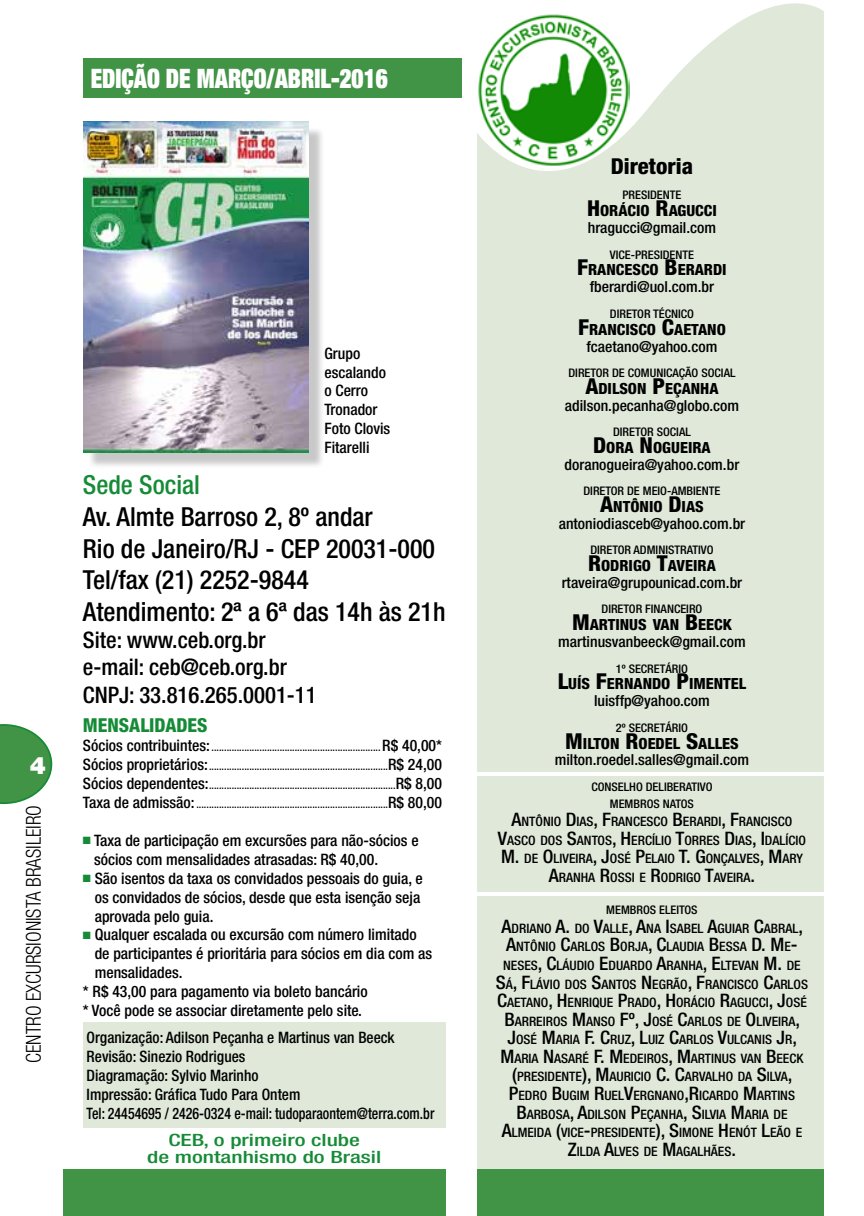
<style>
.page{position:relative;width:864px;height:1216px;background:#fff}
.page>*{position:absolute;margin:0;border:0;box-sizing:border-box;transform-origin:0 0}
.t1{font:900 expanded 26.78px "Helvetica Neue";color:#fff;scale:.86 1}
.t2{font:500 condensed 26.25px/31.5px "Helvetica Neue";color:#000}
.t3{font:500 condensed 26.25px "Helvetica Neue";color:#168b37}
.t4{font:900 23.97px "Helvetica Neue";color:#fff}
.t5{font:500 condensed 22.75px/27.3px "Helvetica Neue";color:#000}
.t6{font:800 condensed 21.88px "Helvetica Neue";color:#000;scale:1.04 1}
.t7{font:300 condensed 20.65px "Helvetica Neue";color:#000;scale:.93 1}
.t8{font:800 condensed 19.25px "Helvetica Neue";color:#168b37}
.t9{font:500 condensed 16.97px/17px "Helvetica Neue";color:#168b37;text-align:center;scale:1.38 1}
.t10{font:500 condensed 15.75px/18.9px "Helvetica Neue";color:#000}
.t11{font:800 condensed 15.4px "Helvetica Neue";color:#000;scale:1.04 1}
.t12{font:500 condensed 15.22px "Helvetica Neue";color:#000;scale:1.04 1}
.t13{font:500 condensed 12.95px/18.6px "Helvetica Neue";color:#000;text-align:center;scale:1.04 1}
.t14{font:500 condensed 11.9px/17px "Helvetica Neue";color:#000;text-align:center;scale:1.04 1}
.t15{font:500 condensed 10.5px/18.9px "Helvetica Neue";color:#000;text-align:justify}
.s1{font-size:15.75px}
.s2{color:#168b37}
.s3{font-size:21.88px}
.s4{font-size:18.55px}
</style>
<div class="page">
<svg style="left:0;top:724px;width:52px;height:80px"></svg>
<div style="left:477px;top:3px;width:346px;height:1166px;background:#dfe8d9"></div>
<img style="left:477px;top:14px;width:152px;height:152px">
<svg style="left:477px;top:771px;width:346px;height:4px"></svg>
<hr style="left:477px;top:892px;width:346px;height:3px;background:#fff">
<div style="left:477px;top:1169px;width:346px;height:46px;background:#419445"></div>
<div style="left:63px;top:1169px;width:382px;height:46px;background:#419445"></div>
<div style="left:83px;top:59px;width:378px;height:39px;background:#419445"></div>
<div style="left:88px;top:126px;width:237px;height:343px;background:#000;opacity:.22"></div>
<img style="left:83px;top:121px;width:225px;height:331px">
<div style="left:83px;top:1022px;width:362px;height:105px;background:#dfe8d9"></div>
<h1 class="t1" style="left:91px;top:61px;width:347px">EDIÇÃO DE MARÇO/ABRIL-2016</h1>
<h3 class="t4" style="left:30px;top:751px;width:18px">4</h3>
<h3 class="t7" style="left:22px;top:1063px;width:279px;rotate:-90deg">CENTRO EXCURSIONISTA BRASILEIRO</h3>
<p class="t10" style="left:324px;top:343px;width:67px">Grupo escalando o Cerro<br>Tronador<br>Foto Clovis<br>Fitarelli</p>
<h2 class="t3" style="left:83px;top:469px;width:118px">Sede Social</h2>
<h2 class="t2" style="left:83px;top:500px;width:364px">Av. Almte Barroso 2, 8º andar<br>Rio de Janeiro/RJ - CEP 20031-000<br>Tel/fax (21) 2252-9844<br>Atendimento: 2ª a 6ª das 14h às 21h</h2>
<h3 class="t5" style="left:83px;top:626px;width:235px">Site: www.ceb.org.br e-mail: ceb@ceb.org.br<br>CNPJ: 33.816.265.0001-11</h3>
<h3 class="t8" style="left:83px;top:713px;width:126px">MENSALIDADES</h3>
<p class="t15" style="left:83px;top:738px;width:360px"><span class="s1">Sócios contribuintes:</span> ................................................................... <span class="s1">R$ 40,00* Sócios proprietários:</span>.......................................................................<span class="s1">R$ 24,00<br>Sócios dependentes:</span>..........................................................................<span class="s1">R$ 8,00<br>Taxa de admissão:</span> ............................................................................<span class="s1">R$ 80,00</span></p>
<p class="t10" style="left:94px;top:830px;width:326px;text-indent:-11px"><span class="s2">■</span> Taxa de participação em excursões para não-sócios e sócios com mensalidades atrasadas: R$ 40,00.</p>
<p class="t10" style="left:95px;top:868px;width:329px;text-indent:-12px"><span class="s2">■</span> São isentos da taxa os convidados pessoais do guia, e os convidados de sócios, desde que esta isenção seja aprovada pelo guia.</p>
<p class="t10" style="left:83px;top:925px;width:335px"><span class="s2">■</span> Qualquer escalada ou excursão com número limitado</p>
<p class="t10" style="left:95px;top:944px;width:339px">de participantes é prioritária para sócios em dia com as</p>
<p class="t10" style="left:95px;top:963px;width:89px">mensalidades.</p>
<p class="t10" style="left:83px;top:981px;width:286px">* R$ 43,00 para pagamento via boleto bancário</p>
<p class="t10" style="left:83px;top:1000px;width:280px">* Você pode se associar diretamente pelo site.</p>
<p class="t10" style="left:87px;top:1028px;width:349px">Organização: Adilson Peçanha e Martinus van Beeck Revisão: Sinezio Rodrigues<br>Diagramação: Sylvio Marinho<br>Impressão: Gráfica Tudo Para Ontem<br>Tel: 24454695 / 2426-0324 e-mail: tudoparaontem@terra.com.br</p>
<h3 class="t9" style="left:147px;top:1131px;width:171px">CEB, o primeiro clube<br>de montanhismo do Brasil</h3>
<h3 class="t6" style="left:610px;top:153px;width:81px">Diretoria</h3>
<p class="t14" style="left:622px;top:186px;width:58px">PRESIDENTE</p>
<p class="t11" style="left:586px;top:201px;width:126px"><span class="s3">H</span>ORÁCIO <span class="s3">R</span>AGUCCI</p>
<p class="t12" style="left:587px;top:219px;width:125px">hragucci@gmail.com</p>
<p class="t14" style="left:609px;top:246px;width:82px">VICE-PRESIDENTE</p>
<p class="t11" style="left:577px;top:260px;width:145px"><span class="s3">F</span>RANCESCO <span class="s3">B</span>ERARDI</p>
<p class="t12" style="left:589px;top:278px;width:121px">fberardi@uol.com.br</p>
<p class="t14" style="left:609px;top:305px;width:82px">DIRETOR TÉCNICO</p>
<p class="t11" style="left:578px;top:319px;width:143px"><span class="s3">F</span>RANCISCO <span class="s3">C</span>AETANO</p>
<p class="t12" style="left:586px;top:337px;width:127px">fcaetano@yahoo.com</p>
<p class="t14" style="left:568px;top:364px;width:162px">DIRETOR DE COMUNICAÇÃO SOCIAL</p>
<p class="t11" style="left:585px;top:379px;width:129px"><span class="s3">A</span>DILSON <span class="s3">P</span>EÇANHA</p>
<p class="t12" style="left:564px;top:396px;width:169px">adilson.pecanha@globo.com</p>
<p class="t14" style="left:612px;top:423px;width:76px">DIRETOR SOCIAL</p>
<p class="t11" style="left:593px;top:438px;width:114px"><span class="s3">D</span>ORA <span class="s3">N</span>OGUEIRA</p>
<p class="t12" style="left:564px;top:455px;width:169px">doranogueira@yahoo.com.br</p>
<p class="t14" style="left:583px;top:482px;width:133px">DIRETOR DE MEIO-AMBIENTE</p>
<p class="t11" style="left:600px;top:497px;width:101px"><span class="s3">A</span>NTÔNIO <span class="s3">D</span>IAS</p>
<p class="t12" style="left:558px;top:514px;width:181px">antoniodiasceb@yahoo.com.br</p>
<p class="t14" style="left:590px;top:541px;width:120px">DIRETOR ADMINISTRATIVO</p>
<p class="t11" style="left:588px;top:556px;width:124px"><span class="s3">R</span>ODRIGO <span class="s3">T</span>AVEIRA</p>
<p class="t12" style="left:561px;top:573px;width:175px">rtaveira@grupounicad.com.br</p>
<p class="t14" style="left:601px;top:600px;width:98px">DIRETOR FINANCEIRO</p>
<p class="t11" style="left:571px;top:615px;width:155px"><span class="s3">M</span>ARTINUS VAN <span class="s3">B</span>EECK</p>
<p class="t12" style="left:558px;top:632px;width:182px">martinusvanbeeck@gmail.com</p>
<p class="t14" style="left:615px;top:659px;width:71px">1º SECRETÁRIO</p>
<p class="t11" style="left:557px;top:674px;width:183px"><span class="s3">L</span>UÍS <span class="s3">F</span>ERNANDO <span class="s3">P</span>IMENTEL</p>
<p class="t12" style="left:593px;top:692px;width:113px">luisffp@yahoo.com</p>
<p class="t14" style="left:615px;top:718px;width:71px">2º SECRETÁRIO</p>
<p class="t11" style="left:565px;top:733px;width:168px"><span class="s3">M</span>ILTON <span class="s3">R</span>OEDEL <span class="s3">S</span>ALLES</p>
<p class="t12" style="left:554px;top:751px;width:188px">milton.roedel.salles@gmail.com</p>
<p class="t14" style="left:591px;top:778px;width:118px">CONSELHO DELIBERATIVO<br>MEMBROS NATOS</p>
<p class="t13" style="left:497px;top:812px;width:297px"><span class="s4">A</span>NTÔNIO <span class="s4">D</span>IAS<span class="s4">, F</span>RANCESCO <span class="s4">B</span>ERARDI<span class="s4">, F</span>RANCISCO <span class="s4">V</span>ASCO DOS <span class="s4">S</span>ANTOS<span class="s4">, H</span>ERCÍLIO <span class="s4">T</span>ORRES <span class="s4">D</span>IAS<span class="s4">, I</span>DALÍCIO <span class="s4">M.</span> DE <span class="s4">O</span>LIVEIRA<span class="s4">, J</span>OSÉ <span class="s4">P</span>ELAIO <span class="s4">T. G</span>ONÇALVES<span class="s4">, M</span>ARY <span class="s4">A</span>RANHA <span class="s4">R</span>OSSI E <span class="s4">R</span>ODRIGO <span class="s4">T</span>AVEIRA<span class="s4">.</span></p>
<p class="t14" style="left:606px;top:901px;width:89px">MEMBROS ELEITOS</p>
<p class="t13" style="left:495px;top:918px;width:301px"><span class="s4">A</span>DRIANO <span class="s4">A.</span> DO <span class="s4">V</span>ALLE<span class="s4">, A</span>NA <span class="s4">I</span>SAB EL <span class="s4">A</span>GUIAR <span class="s4">C</span>AB RAL<span class="s4">, A</span>NTÔNIO <span class="s4">C</span>ARLOS <span class="s4">B</span>ORJA<span class="s4">, C</span>LAUDIA <span class="s4">B</span>ESSA <span class="s4">D. M</span>E<span class="s4">-</span>NESES<span class="s4">, C</span>LÁUDIO <span class="s4">E</span>DUARDO <span class="s4">A</span>RANHA<span class="s4">, E</span>LTEVAN <span class="s4">M.</span> DE <span class="s4">S</span>Á<span class="s4">, F</span>LÁVIO DOS <span class="s4">S</span>ANTOS <span class="s4">N</span> EGRÃO<span class="s4">, F</span>RANCISCO <span class="s4">C</span>ARLOS <span class="s4">C</span>AETANO<span class="s4">, H</span>ENRIQUE <span class="s4">P</span>RADO<span class="s4">, H</span>ORÁCIO <span class="s4">R</span>AGUCCI<span class="s4">, J</span>OSÉ <span class="s4">B</span>ARREIROS <span class="s4">M</span>ANSO <span class="s4">Fº, J</span>OSÉ <span class="s4">C</span>ARLOS DE <span class="s4">O</span>LIVEIRA<span class="s4">, J</span>OSÉ <span class="s4">M</span>ARIA <span class="s4">F. C</span>RUZ<span class="s4">, L</span>UIZ <span class="s4">C</span>ARLOS <span class="s4">V</span>ULCANIS <span class="s4">J</span>R<span class="s4">, M</span>ARIA <span class="s4">N</span>ASARÉ <span class="s4">F. M</span>EDEIROS<span class="s4">, M</span>ARTINUS VAN <span class="s4">B</span>EECK <span class="s4">(</span>PRESIDENTE<span class="s4">), M</span>AURICIO <span class="s4">C. C</span>ARVALHO DA <span class="s4">S</span>ILVA<span class="s4">, P</span>EDRO <span class="s4">B</span>UGIM <span class="s4">R</span>UEL<span class="s4">V</span>ERGNANO<span class="s4">,R</span>ICARDO <span class="s4">M</span>ARTINS <span class="s4">B</span>ARBOSA<span class="s4">, A</span>DILSON <span class="s4">P</span>EÇANHA<span class="s4">, S</span>ILVIA <span class="s4">M</span>ARIA DE <span class="s4">A</span>LMEIDA <span class="s4">(</span>VICE<span class="s4">-</span>PRESIDENTE<span class="s4">), S</span>IMONE <span class="s4">H</span>ENÓT <span class="s4">L</span>EÃO E <span class="s4">Z</span>ILDA <span class="s4">A</span>LVES DE <span class="s4">M</span>AGALHÃES<span class="s4">.</span></p>
</div>
